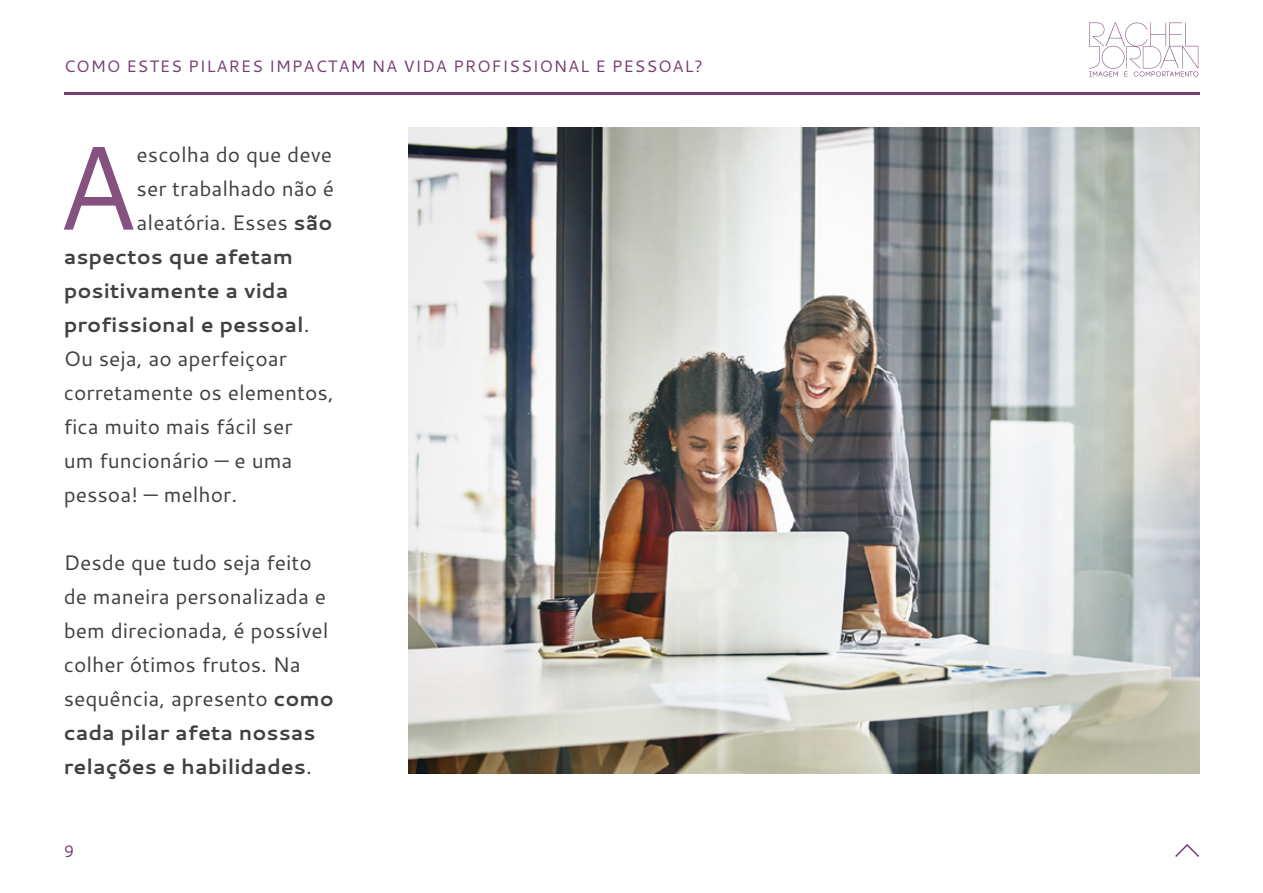
<style>
.page{position:relative;width:1263px;height:893px;background:#fff}
.page>*{position:absolute;margin:0;border:0;box-sizing:border-box;transform-origin:0 0}
.t1{font:119.1px "Cantarell";color:#85517f}
.t2{font:21px/34px "Cantarell";color:#414042}
.t3{font:700 21px "Cantarell";color:#414042}
.t4{font:16.5px "Cantarell";letter-spacing:.05em;color:#773e71}
.s1{font-weight:700}
.s2{font-weight:400}
</style>
<div class="page">
<hr style="left:64px;top:92px;width:1135px;height:2px;background:#773e71">
<svg style="left:1175px;top:844px;width:24px;height:13px"></svg>
<svg style="left:1089px;top:22px;width:109px;height:55px"></svg>
<img style="left:408px;top:128px;width:791px;height:646px">
<p class="t4" style="left:64px;top:55px;width:641px">COMO ESTES PILARES IMPACTAM NA VIDA PROFISSIONAL E PESSOAL?</p>
<h1 class="t1" style="left:56px;top:105px;width:82px">A</h1>
<p class="t2" style="left:137px;top:136px;width:197px">escolha do que deve</p>
<p class="t2" style="left:137px;top:170px;width:199px">ser trabalhado não é</p>
<p class="t2" style="left:137px;top:204px;width:197px">aleatória. Esses <span class="s1">são</span></p>
<p class="t3" style="left:64px;top:242px;width:231px">aspectos que afetam</p>
<p class="t3" style="left:64px;top:276px;width:226px">positivamente a vida</p>
<p class="t3" style="left:64px;top:310px;width:247px">profissional e pessoal<span class="s2">.</span></p>
<p class="t2" style="left:64px;top:341px;width:225px">Ou seja, ao aperfeiçoar</p>
<p class="t2" style="left:64px;top:375px;width:272px">corretamente os elementos,</p>
<p class="t2" style="left:64px;top:409px;width:230px">fica muito mais fácil ser</p>
<p class="t2" style="left:64px;top:443px;width:230px">um funcionário — e uma</p>
<p class="t2" style="left:64px;top:477px;width:175px">pessoa! — melhor.</p>
<p class="t2" style="left:64px;top:545px;width:272px">Desde que tudo seja feito de maneira personalizada e bem direcionada, é possível colher ótimos frutos. Na sequência, apresento <span class="s1">como cada pilar afeta nossas relações e habilidades</span>.</p>
<p class="t4" style="left:64px;top:839px;width:12px">9</p>
</div>
